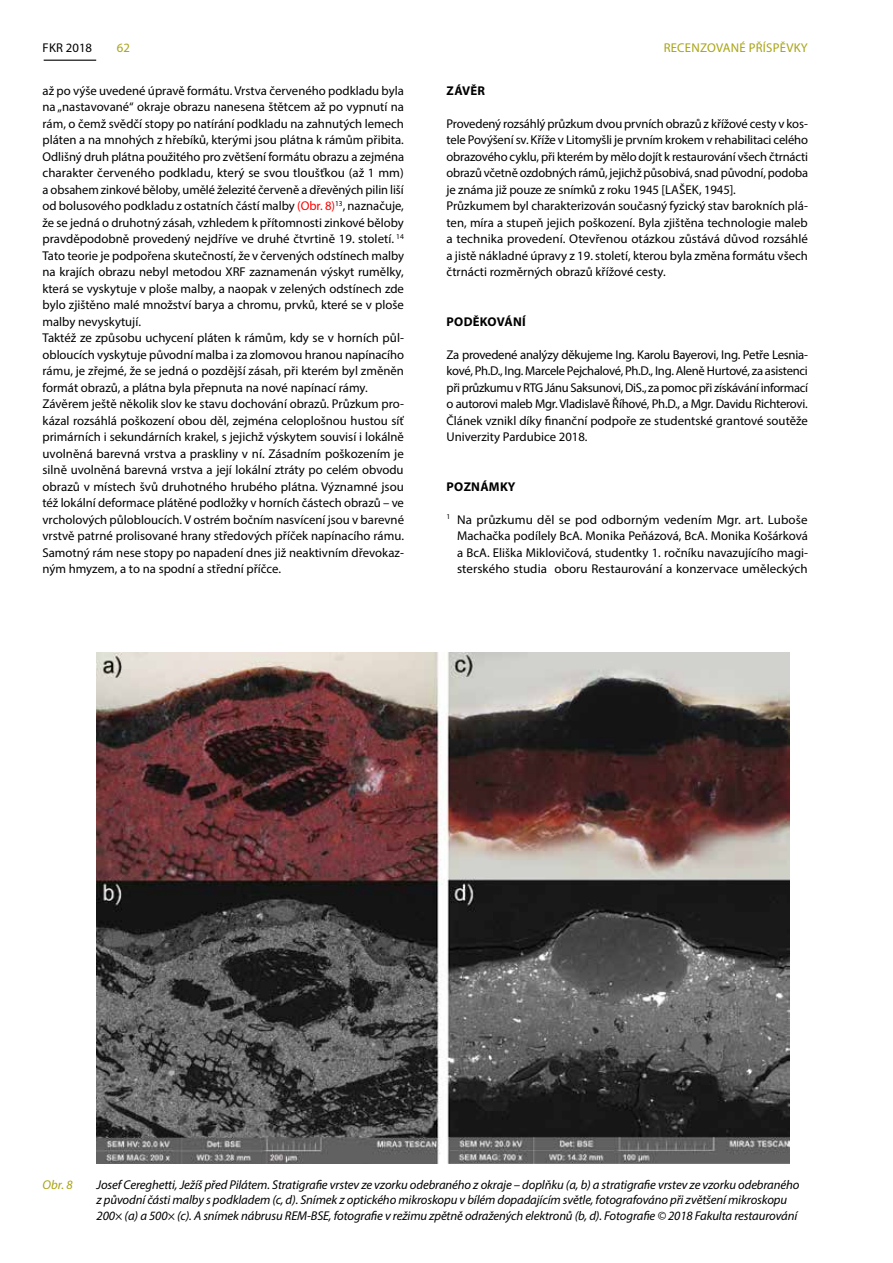
<style>
.page{position:relative;width:893px;height:1263px;background:#fff}
.page>*{position:absolute;margin:0;border:0;box-sizing:border-box;transform-origin:0 0}
.t1{font:12.75px/16.5px "Myriad Pro";color:#000}
.t2{font:italic 12.75px/15.8px "Myriad Pro";letter-spacing:-.01em;color:#000}
.t3{font:700 12.75px "Myriad Pro";letter-spacing:.02em;color:#000}
.t4{font:12.75px "Myriad Pro";letter-spacing:.02em;color:#a9a415}
.t5{font:italic 12.75px "Myriad Pro";color:#a9a415}
.s1{color:#f00}
</style>
<div class="page">
<hr style="left:44px;top:60px;width:52px;height:1px;background:#000">
<img style="left:96px;top:653px;width:694px;height:510px">
<p class="t1" style="left:43px;top:39px;width:51px">FKR 2018</p>
<p class="t4" style="left:117px;top:40px;width:15px">62</p>
<p class="t4" style="left:664px;top:40px;width:146px">RECENZOVANÉ PŘÍSPĚVKY</p>
<p class="t1" style="left:43px;top:82px;width:363px">až po výše uvedené úpravě formátu. Vrstva červeného podkladu byla na „nastavované“ okraje obrazu nanesena štětcem až po vypnutí na rám, o čemž svědčí stopy po natírání podkladu na zahnutých lemech pláten a na mnohých z hřebíků, kterými jsou plátna k rámům přibita.<br>Odlišný druh plátna použitého pro zvětšení formátu obrazu a zejména charakter červeného podkladu, který se svou tloušťkou (až 1 mm) a obsahem zinkové běloby, umělé železité červeně a dřevěných pilin liší od bolusového podkladu z ostatních částí malby <span class="s1">(Obr. 8)</span><sup>13</sup>, naznačuje, že se jedná o druhotný zásah, vzhledem k přítomnosti zinkové běloby pravděpodobně provedený nejdříve ve druhé čtvrtině 19. století. <sup>14<br></sup>Tato teorie je podpořena skutečností, že v červených odstínech malby na krajích obrazu nebyl metodou XRF zaznamenán výskyt rumělky, která se vyskytuje v ploše malby, a naopak v zelených odstínech zde bylo zjištěno malé množství barya a chromu, prvků, které se v ploše malby nevyskytují.<br>Taktéž ze způsobu uchycení pláten k rámům, kdy se v horních půl&shy;obloucích vyskytuje původní malba i za zlomovou hranou napínacího rámu, je zřejmé, že se jedná o pozdější zásah, při kterém byl změněn formát obrazů, a plátna byla přepnuta na nové napínací rámy.<br>Závěrem ještě několik slov ke stavu dochování obrazů. Průzkum pro&shy;kázal rozsáhlá poškození obou děl, zejména celoplošnou hustou síť primárních i sekundárních krakel, s jejichž výskytem souvisí i lokálně uvolněná barevná vrstva a praskliny v ní. Zásadním poškozením je silně uvolněná barevná vrstva a její lokální ztráty po celém obvodu obrazů v místech švů druhotného hrubého plátna. Významné jsou též lokální deformace plátěné podložky v horních částech obrazů – ve vrcholových půlobloucích. V ostrém bočním nasvícení jsou v barevné vrstvě patrné prolisované hrany středových příček napínacího rámu.<br>Samotný rám nese stopy po napadení dnes již neaktivním dřevokaz&shy;ným hmyzem, a to na spodní a střední příčce.</p>
<p class="t3" style="left:447px;top:82px;width:37px">ZÁVĚR</p>
<p class="t1" style="left:446px;top:115px;width:363px">Provedený rozsáhlý průzkum dvou prvních obrazů z křížové cesty v kos&shy;tele Povýšení sv. Kříže v Litomyšli je prvním krokem v rehabilitaci celého obrazového cyklu, při kterém by mělo dojít k restaurování všech čtrnácti obrazů včetně ozdobných rámů, jejichž působivá, snad původní, podoba je známa již pouze ze snímků z roku 1945 [Laš ek, 1945].<br>Průzkumem byl charakterizován současný fyzický stav barokních plá&shy;ten, míra a stupeň jejich poškození. Byla zjištěna technologie maleb a technika provedení. Otevřenou otázkou zůstává důvod rozsáhlé a jistě nákladné úpravy z 19. století, kterou byla změna formátu všech čtrnácti rozměrných obrazů křížové cesty.</p>
<p class="t3" style="left:447px;top:313px;width:43px">PODĚKOV</p>
<p class="t3" style="left:504px;top:313px;width:16px">ÁNÍ</p>
<p class="t1" style="left:446px;top:346px;width:363px;text-align:justify">Za provedené analýzy děkujeme I ng. Karolu Bayerovi, I ng. Petře Lesnia&shy;kové, Ph.D., I ng. Marcele Pejchalové, Ph.D., I ng. Aleně Hurtové, za asistenci při průzkumu v RTG Jánu Saksunovi, DiS., za pomoc při získávání informací o autorovi maleb Mgr. Vladislavě Říhové, Ph.D., a Mgr. Davidu Richterovi.<br>Článek vznikl díky finanční podpoře ze studentské grantové soutěže Univerzity Pardubice 2018.</p>
<p class="t3" style="left:447px;top:478px;width:17px">POZN</p>
<p class="t3" style="left:480px;top:478px;width:19px">ÁMKY</p>
<p class="t1" style="left:457px;top:511px;width:352px;text-align:justify;text-indent:-11px"><sup>1</sup> Na průzkumu děl se pod odborným vedením Mgr. art. Luboše Machačka podílely BcA. Monika Peňázová, BcA. Monika Košárková a BcA. Eliška Miklovičová, studentky 1. ročníku navazujícího magi&shy;sterského studia oboru Restaurování a konzervace uměleckých</p>
<p class="t5" style="left:43px;top:1176px;width:32px">Obr. 8</p>
<p class="t2" style="left:97px;top:1176px;width:704px">Josef Cereghetti, Ježíš před Pilátem. Stratigrafie vrstev ze vzorku odebraného z okraje – doplňku (a, b) a stratigrafie vrstev ze vzorku odebraného z původní části malby s podkladem (c, d). Snímek z optického mikroskopu v bílém dopadajícím světle, fotografováno při zvětšení mikroskopu<br>200× (a) a 500× (c). A snímek nábrusu REM-BSE, fotografie v režimu zpětně odražených elektronů (b, d). Fotografie © 2018 Fakulta restaurování</p>
</div>
